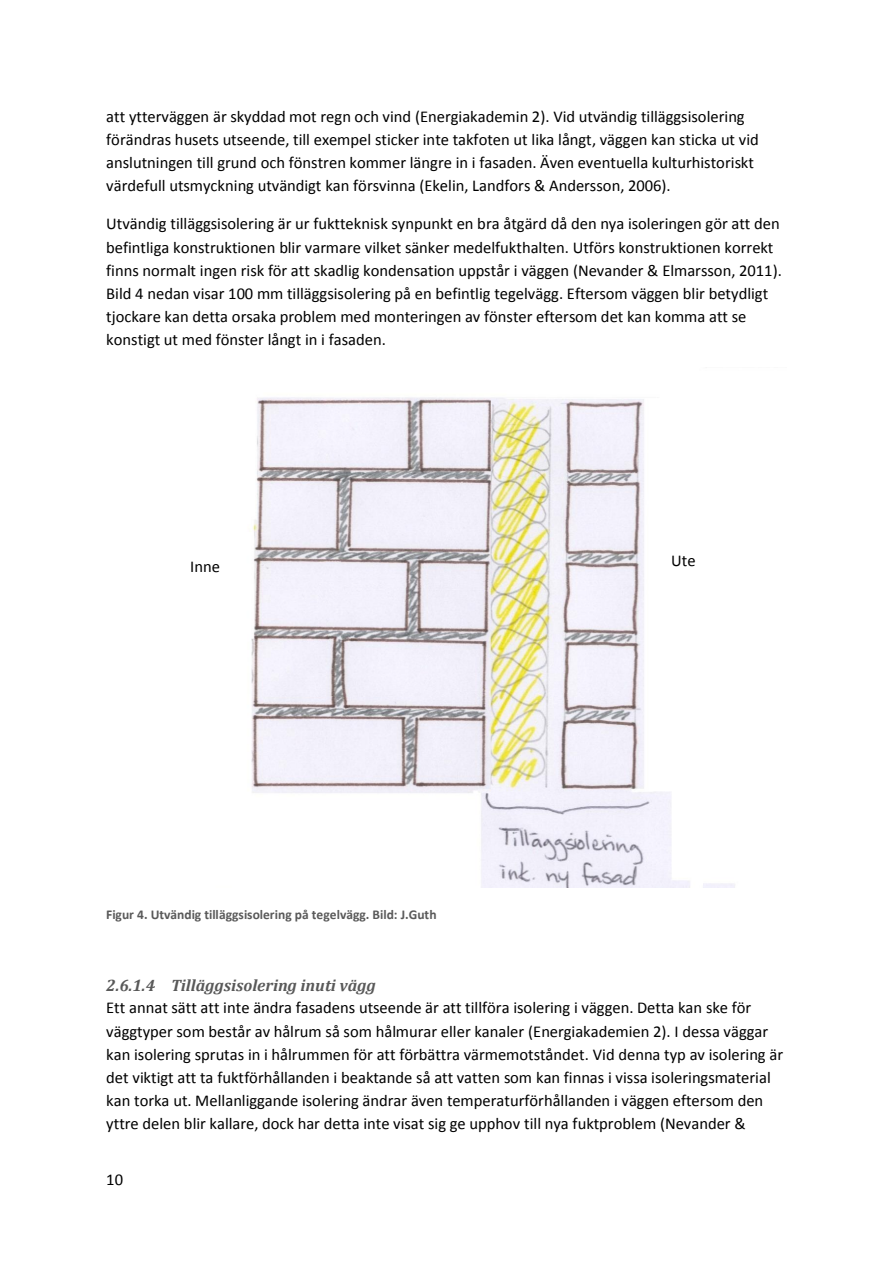
<style>
.page{position:relative;width:893px;height:1263px;background:#fff}
.page>*{position:absolute;margin:0;border:0;box-sizing:border-box;transform-origin:0 0}
.t1{font:16.5px/23.2px "Calibri";color:#000}
.t2{font:italic 700 16.5px "Cambria";color:#595959}
.t3{font:700 13.5px "Calibri";color:#595959}
</style>
<div class="page">
<img style="left:251px;top:397px;width:484px;height:491px">
<p class="t1" style="left:106px;top:106px;width:654px">att ytterväggen är skyddad mot regn och vind (Energiakademin 2). Vid utvändig tilläggsisolering förändras husets utseende, till exempel sticker inte takfoten ut lika långt, väggen kan sticka ut vid anslutningen till grund och fönstren kommer längre in i fasaden. Även eventuella kulturhistoriskt värdefull utsmyckning utvändigt kan försvinna (Ekelin, Landfors &amp; Andersson, 2006).</p>
<p class="t1" style="left:106px;top:214px;width:677px">Utvändig tilläggsisolering är ur fuktteknisk synpunkt en bra åtgärd då den nya isoleringen gör att den befintliga konstruktionen blir varmare vilket sänker medelfukthalten. Utförs konstruktionen korrekt finns normalt ingen risk för att skadlig kondensation uppstår i väggen (Nevander &amp; Elmarsson, 2011).<br>Bild 4 nedan visar 100 mm tilläggsisolering på en befintlig tegelvägg. Eftersom väggen blir betydligt tjockare kan detta orsaka problem med monteringen av fönster eftersom det kan komma att se konstigt ut med fönster långt in i fasaden.</p>
<p class="t1" style="left:190px;top:556px;width:31px">Inne</p>
<p class="t3" style="left:106px;top:909px;width:332px">Figur 4. Utvändig tilläggsisolering på tegelvägg. Bild: J.Guth</p>
<p class="t1" style="left:671px;top:550px;width:26px">Ute</p>
<p class="t2" style="left:106px;top:976px;width:271px">2.6.1.4 Tilläggsisolering inuti vägg</p>
<p class="t1" style="left:106px;top:998px;width:678px">Ett annat sätt att inte ändra fasadens utseende är att tillföra isolering i väggen. Detta kan ske för väggtyper som består av hålrum så som hålmurar eller kanaler (Energiakademien 2). I dessa väggar kan isolering sprutas in i hålrummen för att förbättra värmemotståndet. Vid denna typ av isolering är det viktigt att ta fuktförhållanden i beaktande så att vatten som kan finnas i vissa isoleringsmaterial kan torka ut. Mellanliggande isolering ändrar även temperaturförhållanden i väggen eftersom den yttre delen blir kallare, dock har detta inte visat sig ge upphov till nya fuktproblem (Nevander &amp;</p>
<p class="t1" style="left:106px;top:1169px;width:18px">10</p>
</div>
